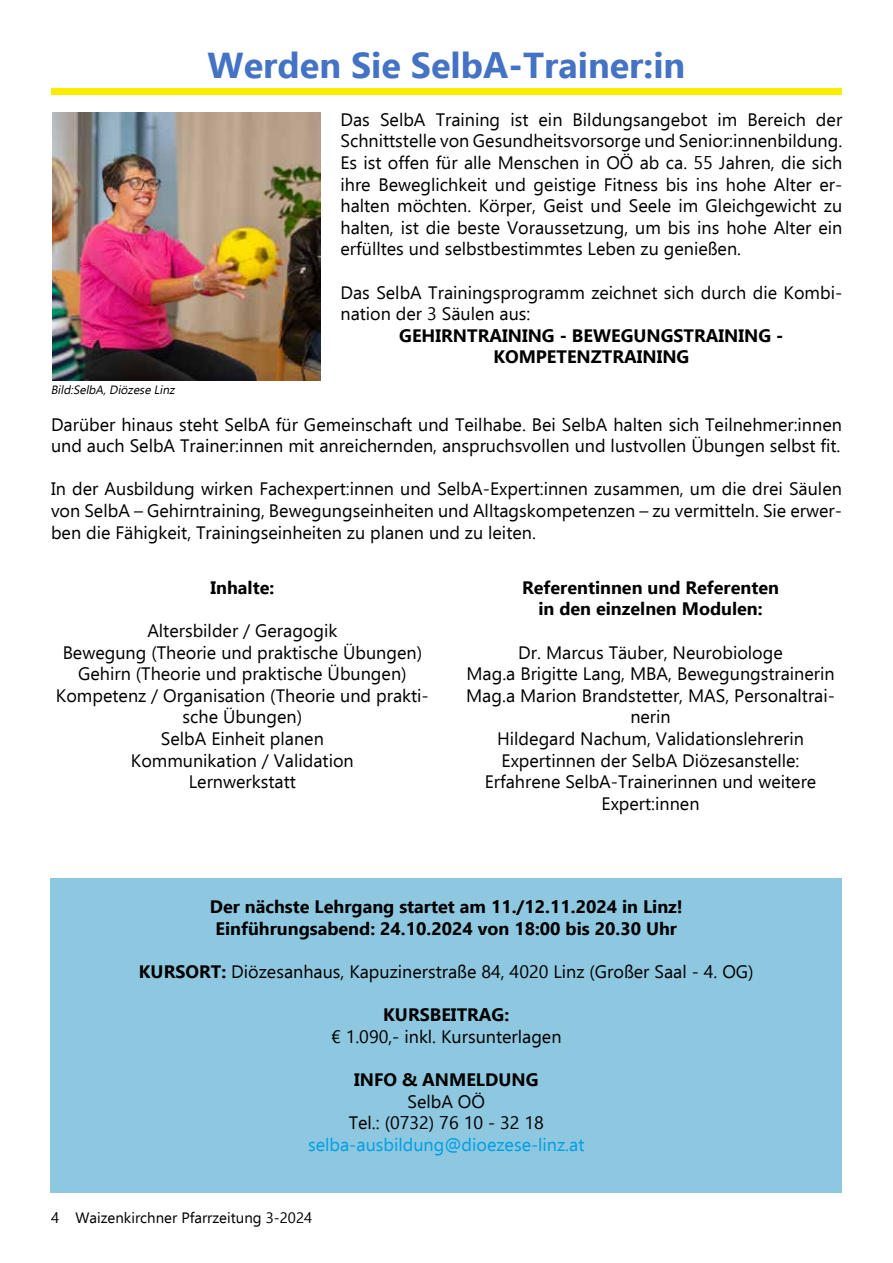
<style>
.page{position:relative;width:893px;height:1263px;background:#fff}
.page>*{position:absolute;margin:0;border:0;box-sizing:border-box;transform-origin:0 0}
.t1{font:700 36px "Ebrima";color:#4472c4}
.t2{font:18px/21.6px "Ebrima";color:#000;text-align:center}
.t3{font:700 18px/21.6px "Ebrima";color:#000;text-align:center}
.t4{font:18px "Ebrima";color:#009fe3}
.t5{font:15px "Ebrima";color:#000}
.t6{font:italic 12px "Ebrima";color:#000}
.s1{font-weight:700}
</style>
<div class="page">
<img style="left:53px;top:113px;width:268px;height:267px">
<div style="left:51px;top:878px;width:791px;height:315px;background:#8ec7e0"></div>
<div style="left:51px;top:88px;width:791px;height:7px;background:#ffed00"></div>
<p class="t6" style="left:51px;top:380px;width:129px">Bild:SelbA,Diözese Linz</p>
<h1 class="t1" style="left:208px;top:36px;width:479px">Werden Sie SelbA-Trainer:in</h1>
<p class="t2" style="left:340px;top:108px;width:503px;text-align:justify">Das SelbA Training ist ein Bildungsangebot im Bereich der Schnittstelle von Gesundheitsvorsorge und Senior:innenbildung.<br>Es ist offen für alle Menschen in OÖ ab ca. 55 Jahren, die sich ihre Beweglichkeit und geistige Fitness bis ins hohe Alter er&shy;halten möchten. Körper, Geist und Seele im Gleichgewicht zu halten, ist die beste Voraussetzung, um bis ins hohe Alter ein erfülltes und selbstbestimmtes Leben zu genießen.</p>
<p class="t2" style="left:340px;top:281px;width:503px;text-align:left">Das SelbA Trainingsprogramm zeichnet sich durch die Kombi&shy;nation der 3 Säulen aus:</p>
<p class="t3" style="left:399px;top:324px;width:386px">GEHIRNTRAINING - BEWEGUNGSTRAINING -<br>KOMPETENZTRAINING</p>
<p class="t2" style="left:51px;top:413px;width:792px;text-align:left">Darüber hinaus steht SelbA für Gemeinschaft und Teilhabe. Bei SelbA halten sich Teilnehmer:innen und auch SelbA Trainer:innen mit anreichernden, anspruchsvollen und lustvollen Übungen selbst fit.</p>
<p class="t2" style="left:51px;top:478px;width:792px;text-align:justify">In der Ausbildung wirken Fachexpert:innen und SelbA-Expert:innen zusammen, um die drei Säulen von SelbA – Gehirntraining, Bewegungseinheiten und Alltagskompetenzen – zu vermitteln. Sie erwer&shy;ben die Fähigkeit, Trainingseinheiten zu planen und zu leiten.</p>
<p class="t3" style="left:210px;top:575px;width:65px">Inhalte:</p>
<p class="t2" style="left:56px;top:619px;width:374px">Altersbilder / Geragogik<br>Bewegung (Theorie und praktische Übungen)<br>Gehirn (Theorie und praktische Übungen)<br>Kompetenz / Organisation (Theorie und prakti&shy;sche Übungen)<br>SelbA Einheit planen<br>Kommunikation / Validation<br>Lernwerkstatt</p>
<p class="t3" style="left:522px;top:575px;width:258px">Referentinnen und Referenten in den einzelnen Modulen:</p>
<p class="t2" style="left:466px;top:641px;width:370px">Dr. Marcus Täuber, Neurobiologe<br>Mag.a Brigitte Lang, MBA, Bewegungstrainerin Mag.a Marion Brandstetter, MAS, Personaltrai&shy;nerin<br>Hildegard Nachum, Validationslehrerin Expertinnen der SelbA Diözesanstelle:<br>Erfahrene SelbA-Trainerinnen und weitere Expert:innen</p>
<p class="t3" style="left:210px;top:895px;width:474px">Der nächste Lehrgang startet am 11./12.11.2024 in Linz!<br>Einführungsabend: 24.10.2024 von 18:00 bis 20.30 Uhr</p>
<p class="t2" style="left:139px;top:960px;width:616px"><span class="s1">KURSORT:</span> Diözesanhaus, Kapuzinerstraße 84, 4020 Linz (Großer Saal - 4. OG)</p>
<p class="t3" style="left:383px;top:1003px;width:127px">KURSBEITRAG:</p>
<p class="t2" style="left:331px;top:1025px;width:232px">€ 1.090,- inkl. Kursunterlagen</p>
<p class="t3" style="left:354px;top:1068px;width:186px">INFO &amp; ANMELDUNG</p>
<p class="t2" style="left:349px;top:1090px;width:197px">SelbA OÖ<br>Tel.: (0732) 76 10 - 32 18</p>
<p class="t4" style="left:308px;top:1131px;width:278px">selba-ausbildung@dioezese-linz.at</p>
<p class="t5" style="left:51px;top:1206px;width:263px">4 Waizenkirchner Pfarrzeitung 3-2024</p>
</div>
